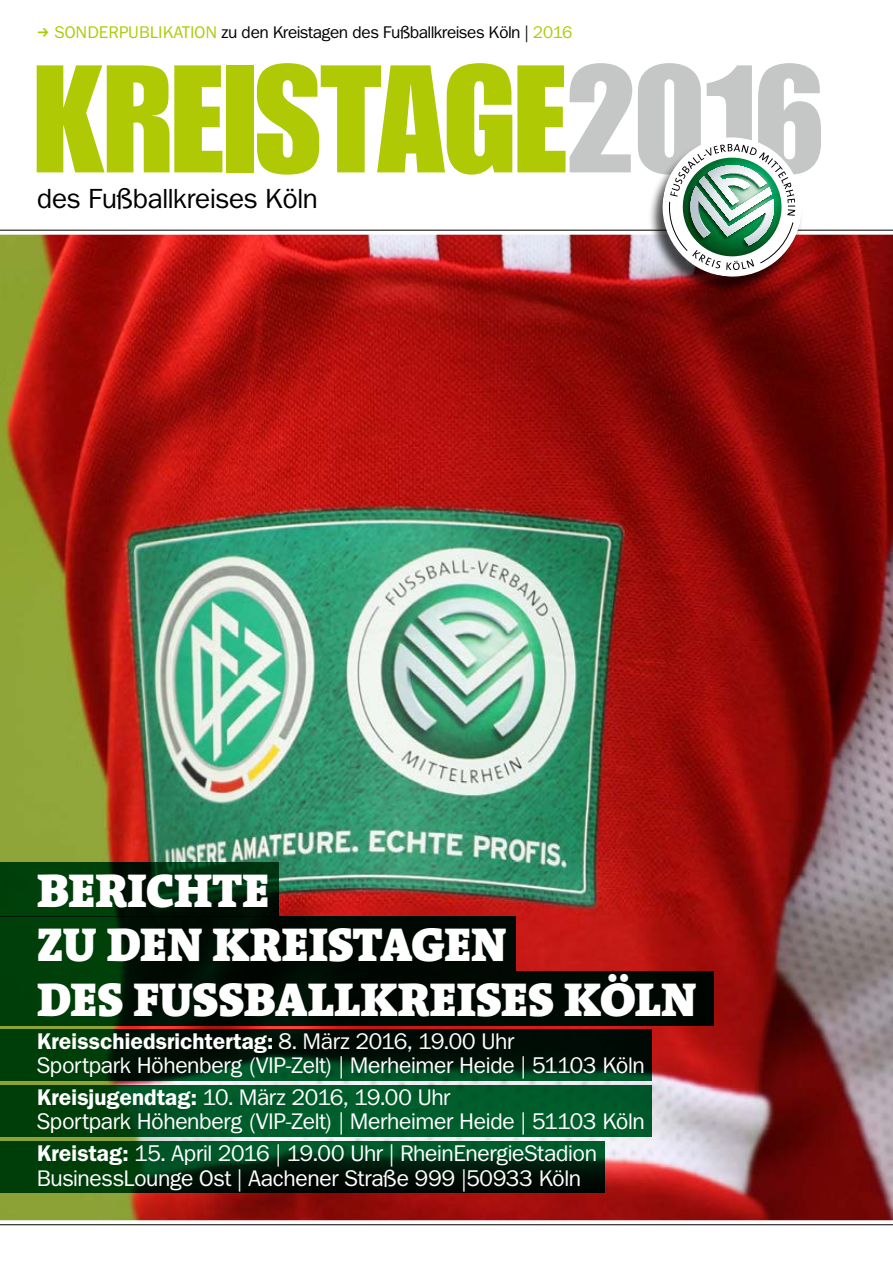
<style>
.page{position:relative;width:893px;height:1263px;background:#fff}
.page>*{position:absolute;margin:0;border:0;box-sizing:border-box;transform-origin:0 0}
.t1{font:149.85px "Impact URWT";letter-spacing:-.01em;color:#afca05}
.t2{font:900 48px/54.3px "The Antiqua B9";letter-spacing:-.005em;color:#fff}
.t3{font:27.45px "Franklin ITCBQ";letter-spacing:.01em;color:#000}
.t4{font:22.35px/24.3px "Franklin ITCBQ";letter-spacing:.005em;color:#fff}
.t5{font:16.8px "Franklin ITCBQ";color:#000}
.s1{color:#afca05}
.s2{color:#c5c6c6}
.s3{font-weight:600}
</style>
<div class="page">
<hr style="left:0;top:230px;width:893px;height:1px;background:#000">
<hr style="left:0;top:1224px;width:893px;height:1px;background:#000">
<img style="left:0;top:235px;width:893px;height:985px">
<div style="left:648px;top:140px;width:156px;height:156px;background:#000;opacity:.7"></div>
<svg style="left:661px;top:140px;width:142px;height:138px"></svg>
<svg style="left:0;top:1029px;width:651px;height:52px;background:#00240d"></svg>
<svg style="left:0;top:1085px;width:651px;height:52px;background:#005524"></svg>
<svg style="left:0;top:1142px;width:605px;height:51px;background:#002f11"></svg>
<svg style="left:0;top:917px;width:516px;height:54px;background:#001604"></svg>
<svg style="left:0;top:971px;width:713px;height:54px;background:#001304"></svg>
<svg style="left:0;top:862px;width:279px;height:55px;background:#002e0b"></svg>
<p class="t5" style="left:55px;top:23px;width:519px"><span class="s1">SONDERPUBLIKATION</span> zu den Kreistagen des Fußballkreises Köln | <span class="s1">2016</span></p>
<h1 class="t1" style="left:33px;top:32px;width:794px">KREISTAGE<span class="s2">2016</span></h1>
<p class="t3" style="left:37px;top:183px;width:282px">des Fußballkreises Köln</p>
<h2 class="t2" style="left:37px;top:866px;width:234px">BERICHTE</h2>
<h2 class="t2" style="left:37px;top:920px;width:661px">ZU DEN KREISTAGEN<br>DES FUSSBALLKREISES KÖLN</h2>
<p class="t4" style="left:37px;top:1030px;width:609px"><span class="s3">Kreisschiedsrichtertag:</span> 8. März 2016, 19.00 Uhr<br>Sportpark Höhenberg (VIP-Zelt) | Merheimer Heide | 51103 Köln</p>
<p class="t4" style="left:37px;top:1086px;width:609px"><span class="s3">Kreisjugendtag:</span> 10. März 2016, 19.00 Uhr<br>Sportpark Höhenberg (VIP-Zelt) | Merheimer Heide | 51103 Köln</p>
<p class="t4" style="left:37px;top:1142px;width:561px"><span class="s3">Kreistag:</span> 15. April 2016 | 19.00 Uhr | RheinEnergieStadion<br>BusinessLounge Ost | Aachener Straße 999 |50933 Köln</p>
</div>
